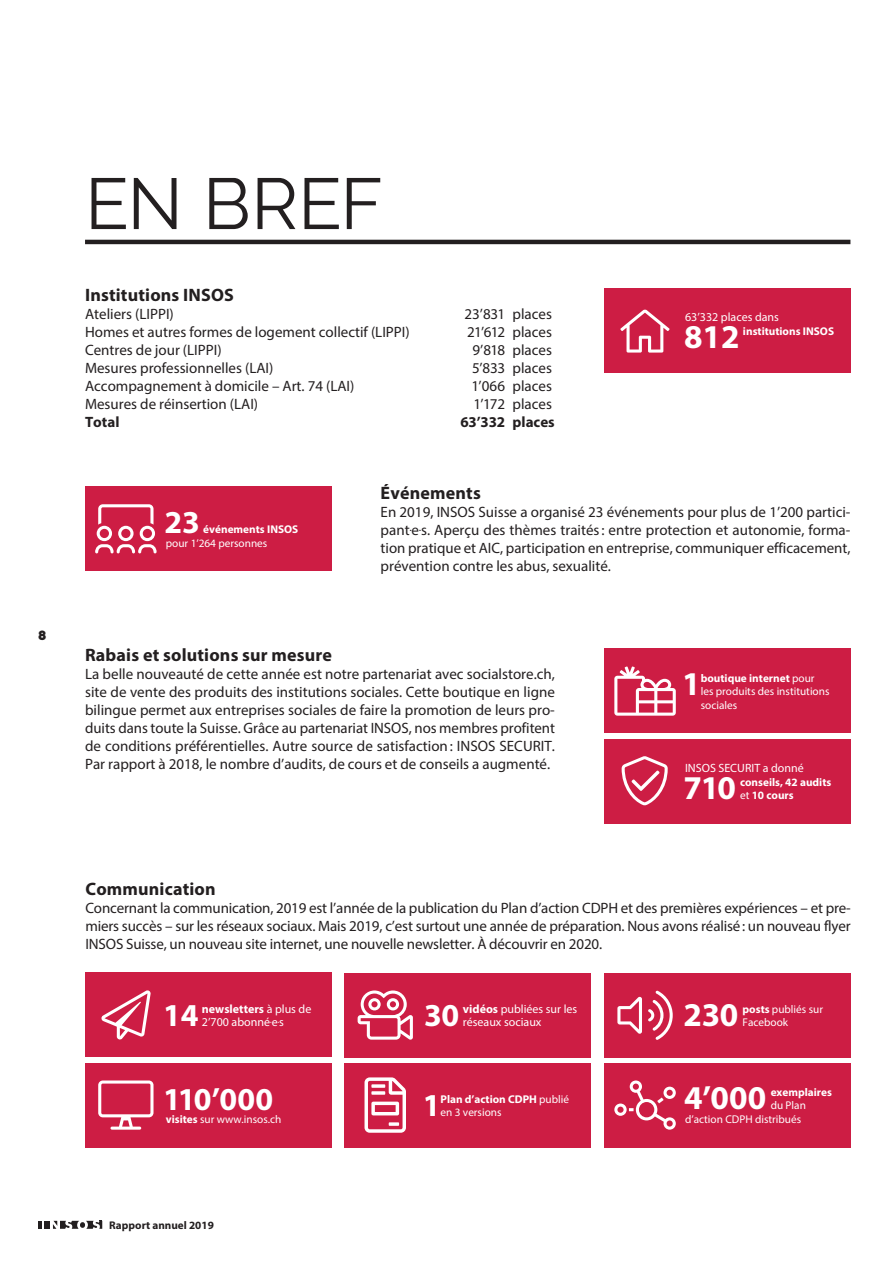
<style>
.page{position:relative;width:893px;height:1263px;background:#fff}
.page>*{position:absolute;margin:0;border:0;box-sizing:border-box;transform-origin:0 0}
.t1{font:72px "Raleway";letter-spacing:-.015em;color:#231f20}
.t2{font:700 33.3px "Myriad Pro";letter-spacing:-.005em;color:#fff}
.t3{font:700 32.1px "Myriad Pro";color:#fff}
.t4{font:700 18px "Myriad Pro";letter-spacing:.01em;color:#231f20}
.t5{font:15px/18px "Myriad Pro";color:#231f20;text-align:justify}
.t6{font:700 15px "Myriad Pro";color:#231f20}
.t7{font:800 13.5px "Raleway";color:#231f20}
.t8{font:12px/13.5px "Myriad Pro";color:#fff}
.t9{font:11.25px/13.5px "Myriad Pro";color:#fff}
.t10{font:700 11.25px/13.5px "Myriad Pro";color:#fff}
.t11{font:700 11.1px "Myriad Pro";color:#231f20}
.s1{font-weight:700}
.s2{font-weight:400}
</style>
<div class="page">
<svg style="left:38px;top:1221px;width:4px;height:8px"></svg>
<div style="left:44px;top:1221px;width:6px;height:8px;background:#231f20"></div>
<svg style="left:53px;top:1221px;width:49px;height:8px"></svg>
<hr style="left:85px;top:240px;width:765px;height:4px;background:#231f20">
<div style="left:604px;top:649px;width:246px;height:84px;background:#cd1d44"></div>
<svg style="left:614px;top:666px;width:62px;height:50px"></svg>
<div style="left:604px;top:739px;width:246px;height:84px;background:#cd1d44"></div>
<svg style="left:622px;top:756px;width:46px;height:49px"></svg>
<div style="left:604px;top:288px;width:247px;height:85px;background:#cd1d44"></div>
<svg style="left:620px;top:309px;width:50px;height:44px"></svg>
<div style="left:85px;top:487px;width:246px;height:84px;background:#cd1d44"></div>
<svg style="left:95px;top:504px;width:62px;height:49px"></svg>
<div style="left:85px;top:973px;width:246px;height:84px;background:#cd1d44"></div>
<div style="left:345px;top:973px;width:246px;height:84px;background:#cd1d44"></div>
<svg style="left:358px;top:990px;width:55px;height:50px"></svg>
<div style="left:604px;top:973px;width:246px;height:84px;background:#cd1d44"></div>
<div style="left:85px;top:1063px;width:246px;height:84px;background:#cd1d44"></div>
<div style="left:345px;top:1063px;width:246px;height:84px;background:#cd1d44"></div>
<div style="left:604px;top:1063px;width:246px;height:84px;background:#cd1d44"></div>
<svg style="left:614px;top:1080px;width:62px;height:50px"></svg>
<svg style="left:617px;top:990px;width:56px;height:50px"></svg>
<svg style="left:101px;top:990px;width:50px;height:50px"></svg>
<svg style="left:364px;top:1077px;width:42px;height:56px"></svg>
<svg style="left:98px;top:1080px;width:56px;height:50px"></svg>
<p class="t7" style="left:38px;top:627px;width:10px">8</p>
<h1 class="t1" style="left:85px;top:162px;width:299px">EN BREF</h1>
<p class="t4" style="left:85px;top:283px;width:150px">Institutions INSOS</p>
<p class="t5" style="left:85px;top:305px;width:90px">Ateliers (LIPPI)</p>
<p class="t5" style="left:465px;top:305px;width:89px">23’831 places</p>
<p class="t5" style="left:85px;top:323px;width:326px">Homes et autres formes de logement collectif (LIPPI)</p>
<p class="t5" style="left:467px;top:323px;width:86px">21’612 places</p>
<p class="t5" style="left:85px;top:341px;width:138px">Centres de jour (LIPPI)</p>
<p class="t5" style="left:472px;top:341px;width:81px">9’818 places</p>
<p class="t5" style="left:85px;top:359px;width:190px">Mesures professionnelles (LAI)</p>
<p class="t5" style="left:472px;top:359px;width:81px">5’833 places</p>
<p class="t5" style="left:85px;top:377px;width:271px">Accompagnement à domicile – Art. 74 (LAI)</p>
<p class="t5" style="left:472px;top:377px;width:82px">1’066 places</p>
<p class="t5" style="left:85px;top:395px;width:175px">Mesures de réinsertion (LAI)</p>
<p class="t5" style="left:474px;top:395px;width:80px">1’172 places</p>
<p class="t6" style="left:85px;top:412px;width:36px">Total</p>
<p class="t6" style="left:460px;top:412px;width:96px">63’332 places</p>
<p class="t8" style="left:685px;top:310px;width:95px">63’332 places dans</p>
<h2 class="t2" style="left:684px;top:316px;width:57px">812</h2>
<p class="t10" style="left:743px;top:324px;width:93px">institutions INSOS</p>
<h3 class="t3" style="left:164px;top:502px;width:37px">23</h3>
<p class="t10" style="left:203px;top:522px;width:97px">événements INSOS</p>
<p class="t9" style="left:166px;top:536px;width:103px">pour 1’264 personnes</p>
<p class="t4" style="left:381px;top:481px;width:102px">Événements</p>
<p class="t5" style="left:381px;top:503px;width:471px">En 2019, INSOS Suisse a organisé 23 événements pour plus de 1’200 partici&shy;pant.e.s. Aperçu des thèmes traités: entre protection et autonomie, forma&shy;tion pratique et AIC, participation en entreprise, communiquer efficacement, prévention contre les abus, sexualité.</p>
<p class="t4" style="left:85px;top:643px;width:249px">Rabais et solutions sur mesure</p>
<p class="t5" style="left:85px;top:665px;width:471px">La belle nouveauté de cette année est notre partenariat avec socialstore.ch, site de vente des produits des institutions sociales. Cette boutique en ligne bilingue permet aux entreprises sociales de faire la promotion de leurs pro&shy;duits dans toute la Suisse. Grâce au partenariat INSOS, nos membres profitent de conditions préférentielles. Autre source de satisfaction: INSOS SECURIT.<br>Par rapport à 2018, le nombre d’audits, de cours et de conseils a augmenté.</p>
<h2 class="t2" style="left:682px;top:662px;width:20px">1</h2>
<p class="t9" style="left:701px;top:671px;width:130px"><span class="s1">boutique internet</span> pour les produits des institutions sociales</p>
<p class="t8" style="left:685px;top:761px;width:120px">INSOS SECURIT a donné</p>
<h2 class="t2" style="left:683px;top:766px;width:54px">710</h2>
<p class="t10" style="left:740px;top:775px;width:93px">conseils, 42 audits <span class="s2">et</span> 10 cours</p>
<p class="t4" style="left:85px;top:877px;width:132px">Communication</p>
<p class="t5" style="left:85px;top:899px;width:767px">Concernant la communication, 2019 est l’année de la publication du Plan d’action CDPH et des premières expériences – et pre&shy;miers succès – sur les réseaux sociaux. Mais 2019, c’est surtout une année de préparation. Nous avons réalisé: un nouveau flyer INSOS Suisse, un nouveau site internet, une nouvelle newsletter. À découvrir en 2020.</p>
<h3 class="t3" style="left:163px;top:994px;width:37px">14</h3>
<p class="t8" style="left:202px;top:1002px;width:111px"><span class="s1">newsletters</span> à plus de<br>2’700 abonné.e.s</p>
<h3 class="t3" style="left:424px;top:994px;width:37px">30</h3>
<p class="t8" style="left:463px;top:1002px;width:116px"><span class="s1">vidéos</span> publiées sur les réseaux sociaux</p>
<h2 class="t2" style="left:684px;top:993px;width:56px">230</h2>
<p class="t9" style="left:743px;top:1002px;width:82px"><span class="s1">posts</span> publiés sur<br>Facebook</p>
<h3 class="t3" style="left:163px;top:1078px;width:112px">110’000</h3>
<p class="t9" style="left:166px;top:1112px;width:117px"><span class="s1">visites</span> sur www.insos.ch</p>
<p class="t11" style="left:109px;top:1218px;width:106px">Rapport annuel 2019</p>
<h3 class="t3" style="left:423px;top:1084px;width:19px">1</h3>
<p class="t9" style="left:440px;top:1092px;width:130px"><span class="s1">Plan d’action CDPH</span> publié en 3 versions</p>
<h2 class="t2" style="left:684px;top:1076px;width:84px">4’000</h2>
<p class="t10" style="left:771px;top:1085px;width:63px">exemplaires</p>
<p class="t9" style="left:685px;top:1098px;width:122px;text-indent:86px">du Plan d’action CDPH distribués</p>
</div>
